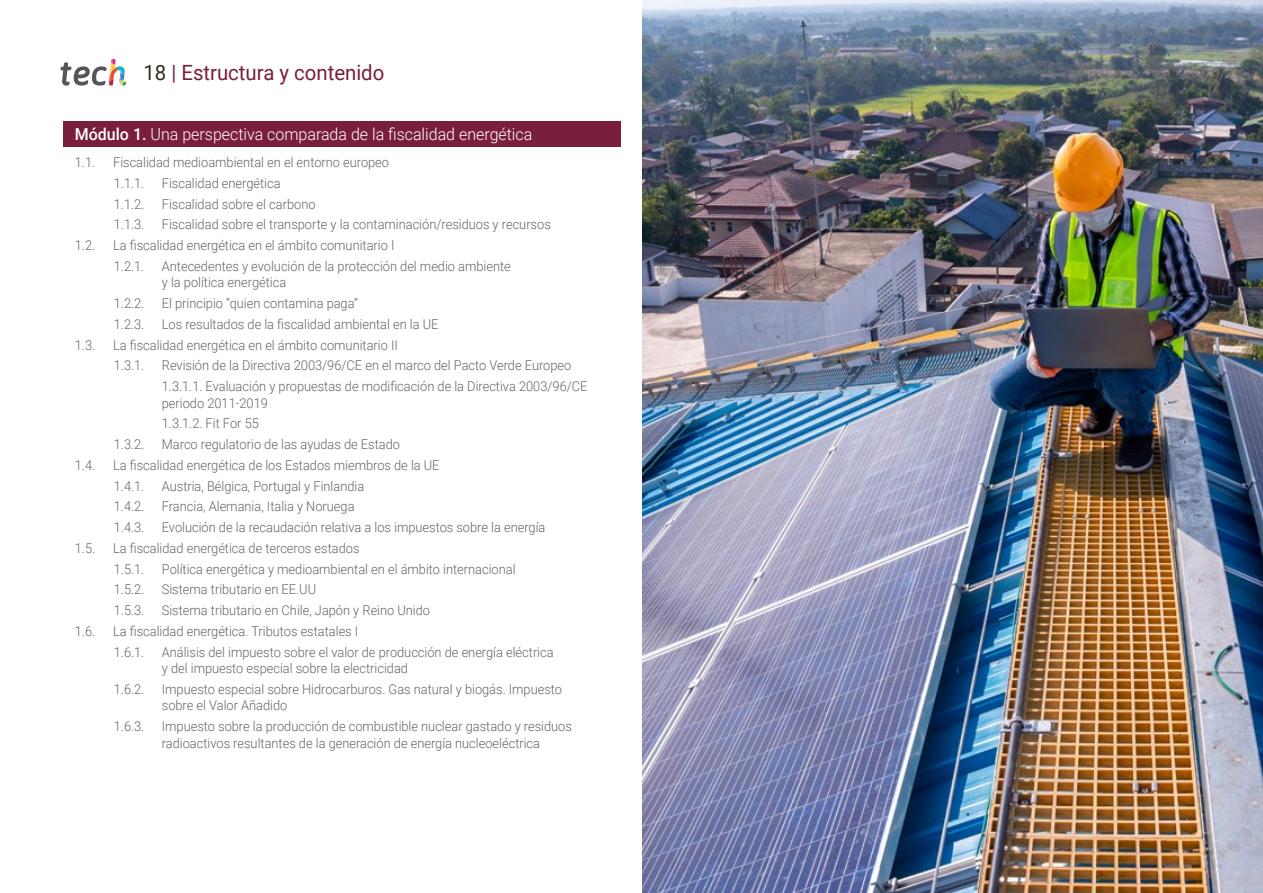
<style>
.page{position:relative;width:1263px;height:893px;background:#fff}
.page>*{position:absolute;margin:0;border:0;box-sizing:border-box;transform-origin:0 0}
.t1{font:21px "Roboto";color:#791e3c}
.t2{font:300 16.5px "Roboto";color:#fff}
.t3{font:300 13.5px/20.7px "Roboto";color:#61646a;scale:.95 1}
.s1{color:#312e20}
.s2{font-weight:500}
</style>
<div class="page">
<img style="left:642px;top:0;width:621px;height:893px">
<svg style="left:61px;top:59px;width:65px;height:27px"></svg>
<div style="left:64px;top:121px;width:557px;height:25px;background:#791e3c"></div>
<h1 class="t1" style="left:144px;top:57px;width:242px"><span class="s1">18</span> | Estructura y contenido</h1>
<p class="t2" style="left:75px;top:123px;width:459px"><span class="s2">Módulo 1.</span> Una perspectiva comparada de la fiscalidad energética</p>
<p class="t3" style="left:75px;top:151px;width:23px">1.1.</p>
<p class="t3" style="left:113px;top:151px;width:292px">Fiscalidad medioambiental en el entorno europeo<br>1.1.1.</p>
<p class="t3" style="left:162px;top:172px;width:127px">Fiscalidad energética</p>
<p class="t3" style="left:114px;top:193px;width:34px">1.1.2.</p>
<p class="t3" style="left:162px;top:193px;width:163px">Fiscalidad sobre el carbono</p>
<p class="t3" style="left:114px;top:214px;width:34px">1.1.3.</p>
<p class="t3" style="left:162px;top:214px;width:411px">Fiscalidad sobre el transporte y la contaminación/residuos y recursos</p>
<p class="t3" style="left:75px;top:234px;width:23px">1.2.</p>
<p class="t3" style="left:113px;top:234px;width:298px">La fiscalidad energética en el ámbito comunitario I<br>1.2.1.</p>
<p class="t3" style="left:162px;top:257px;width:369px;line-height:16.5px">Antecedentes y evolución de la protección del medio ambiente y la política energética</p>
<p class="t3" style="left:114px;top:292px;width:34px">1.2.2.</p>
<p class="t3" style="left:162px;top:292px;width:208px">El principio “quien contamina paga”</p>
<p class="t3" style="left:114px;top:313px;width:34px">1.2.3.</p>
<p class="t3" style="left:162px;top:313px;width:293px">Los resultados de la fiscalidad ambiental en la UE</p>
<p class="t3" style="left:75px;top:334px;width:23px">1.3.</p>
<p class="t3" style="left:113px;top:334px;width:301px">La fiscalidad energética en el ámbito comunitario II<br>1.3.1.</p>
<p class="t3" style="left:162px;top:355px;width:449px">Revisión de la Directiva 2003/96/CE en el marco del Pacto Verde Europeo<br>1.3.1.1. Evaluación y propuestas de modificación de la Directiva 2003/96/CE</p>
<p class="t3" style="left:162px;top:392px;width:113px">periodo 2011-2019<br>1.3.1.2. Fit For 55</p>
<p class="t3" style="left:114px;top:433px;width:34px">1.3.2.</p>
<p class="t3" style="left:162px;top:433px;width:252px">Marco regulatorio de las ayudas de Estado</p>
<p class="t3" style="left:75px;top:454px;width:23px">1.4.</p>
<p class="t3" style="left:113px;top:454px;width:345px">La fiscalidad energética de los Estados miembros de la UE<br>1.4.1.</p>
<p class="t3" style="left:162px;top:475px;width:215px">Austria, Bélgica, Portugal y Finlandia</p>
<p class="t3" style="left:114px;top:496px;width:34px">1.4.2.</p>
<p class="t3" style="left:162px;top:496px;width:204px">Francia, Alemania, Italia y Noruega</p>
<p class="t3" style="left:114px;top:516px;width:34px">1.4.3.</p>
<p class="t3" style="left:162px;top:516px;width:405px">Evolución de la recaudación relativa a los impuestos sobre la energía</p>
<p class="t3" style="left:75px;top:537px;width:23px">1.5.</p>
<p class="t3" style="left:113px;top:537px;width:261px">La fiscalidad energética de terceros estados<br>1.5.1.</p>
<p class="t3" style="left:162px;top:558px;width:374px">Política energética y medioambiental en el ámbito internacional</p>
<p class="t3" style="left:114px;top:579px;width:34px">1.5.2.</p>
<p class="t3" style="left:162px;top:579px;width:164px">Sistema tributario en EE.UU</p>
<p class="t3" style="left:114px;top:599px;width:34px">1.5.3.</p>
<p class="t3" style="left:162px;top:599px;width:284px">Sistema tributario en Chile, Japón y Reino Unido</p>
<p class="t3" style="left:75px;top:620px;width:23px">1.6.</p>
<p class="t3" style="left:113px;top:620px;width:260px">La fiscalidad energética. Tributos estatales I<br>1.6.1.</p>
<p class="t3" style="left:162px;top:643px;width:414px;line-height:16.5px">Análisis del impuesto sobre el valor de producción de energía eléctrica y del impuesto especial sobre la electricidad</p>
<p class="t3" style="left:114px;top:678px;width:34px">1.6.2.</p>
<p class="t3" style="left:162px;top:680px;width:423px;line-height:16.5px">Impuesto especial sobre Hidrocarburos. Gas natural y biogás. Impuesto sobre el Valor Añadido</p>
<p class="t3" style="left:114px;top:715px;width:34px">1.6.3.</p>
<p class="t3" style="left:162px;top:718px;width:433px;line-height:16.5px">Impuesto sobre la producción de combustible nuclear gastado y residuos radioactivos resultantes de la generación de energía nucleoeléctrica</p>
</div>
